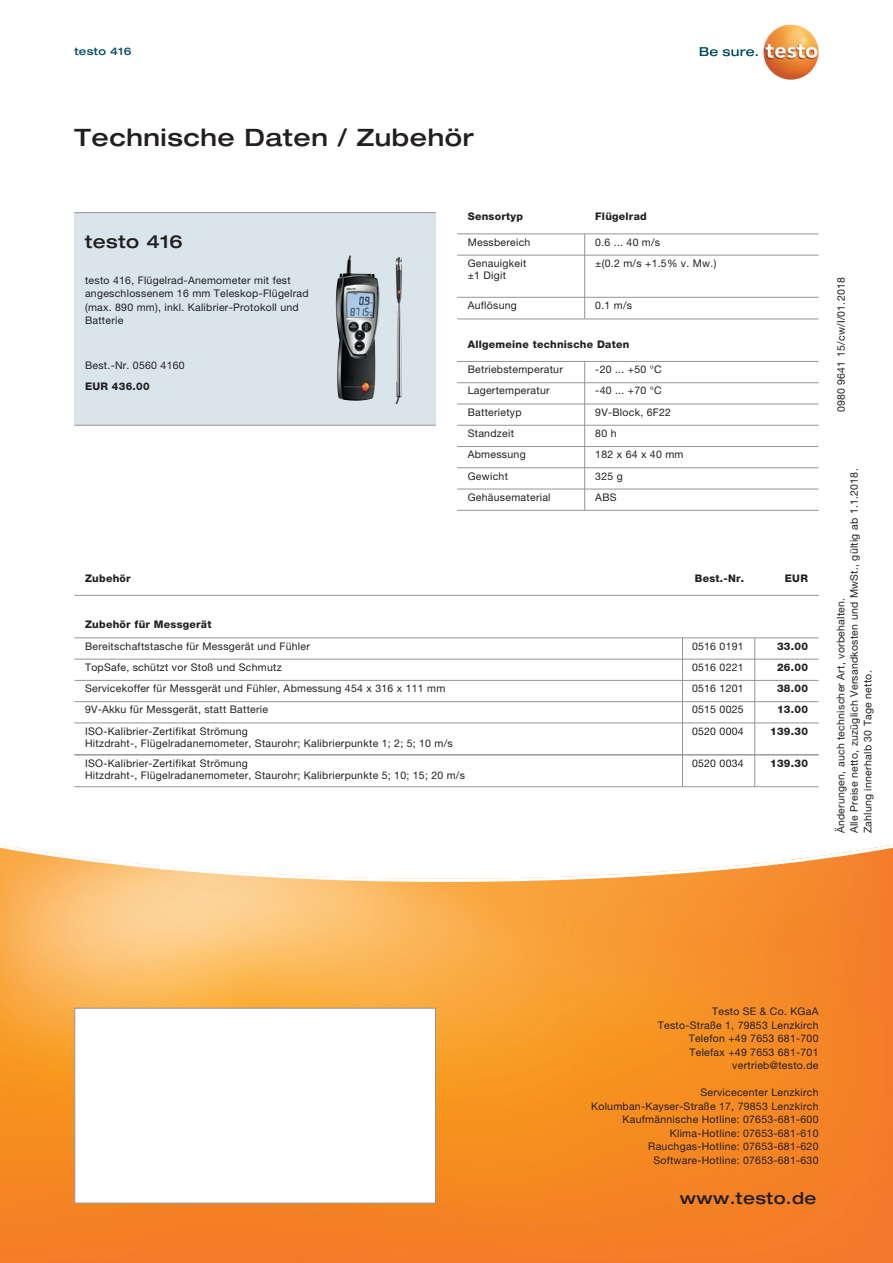
<style>
.page{position:relative;width:893px;height:1263px;background:#fff}
.page>*{position:absolute;margin:0;border:0;box-sizing:border-box;transform-origin:0 0}
.t1{font:500 expanded 24px "Helvetica Neue LTW1 G";letter-spacing:.025em;color:#231f20}
.t2{font:500 expanded 18px "Helvetica Neue LTW1 G";letter-spacing:.025em;color:#231f20}
.t3{font:500 expanded 16.5px "Helvetica Neue LTW1 G";letter-spacing:.025em;color:#231f20}
.t4{font:10.5px/13.5px "Helvetica Neue LTW1 G";letter-spacing:.025em;color:#231f20}
.t5{font:800 10.5px/21.3px "Helvetica Neue LTW1 G";letter-spacing:.025em;color:#231f20;text-align:right}
.t6{font:500 expanded 10.5px "Helvetica Neue LTW1 G";letter-spacing:.025em;color:#074f64}
.s1{color:#ee1d23}
</style>
<div class="page">
<svg style="left:0;top:844px;width:893px;height:419px;background:#f79e46"></svg>
<div style="left:74px;top:213px;width:362px;height:212px;background:#d9e5eb"></div>
<hr style="left:74px;top:212px;width:362px;height:1px;background:#939598">
<hr style="left:74px;top:425px;width:362px;height:1px;background:#939598">
<img style="left:395px;top:257px;width:7px;height:147px">
<img style="left:336px;top:256px;width:44px;height:145px">
<svg style="left:700px;top:47px;width:58px;height:9px"></svg>
<img style="left:763px;top:24px;width:56px;height:56px;border-radius:28px">
<div style="left:74px;top:1008px;width:362px;height:195px;background:#fff;border:1px solid #939598"></div>
<hr style="left:457px;top:361px;width:362px;height:1px;background:#939598">
<hr style="left:457px;top:382px;width:362px;height:1px;background:#939598">
<hr style="left:457px;top:404px;width:362px;height:1px;background:#939598">
<hr style="left:457px;top:425px;width:362px;height:1px;background:#939598">
<hr style="left:457px;top:446px;width:362px;height:1px;background:#939598">
<hr style="left:457px;top:467px;width:362px;height:1px;background:#939598">
<hr style="left:457px;top:489px;width:362px;height:1px;background:#939598">
<hr style="left:457px;top:510px;width:362px;height:1px;background:#939598">
<hr style="left:584px;top:361px;width:1px;height:149px;background:#939598">
<hr style="left:74px;top:637px;width:745px;height:1px;background:#939598">
<hr style="left:74px;top:659px;width:745px;height:1px;background:#939598">
<hr style="left:74px;top:680px;width:745px;height:1px;background:#939598">
<hr style="left:74px;top:701px;width:745px;height:1px;background:#939598">
<svg style="left:682px;top:638px;width:1px;height:84px"></svg>
<svg style="left:754px;top:638px;width:1px;height:84px"></svg>
<hr style="left:74px;top:722px;width:745px;height:1px;background:#939598">
<hr style="left:682px;top:723px;width:1px;height:32px;background:#939598">
<hr style="left:754px;top:723px;width:1px;height:32px;background:#939598">
<hr style="left:74px;top:754px;width:745px;height:1px;background:#939598">
<hr style="left:74px;top:786px;width:745px;height:1px;background:#939598">
<hr style="left:682px;top:755px;width:1px;height:32px;background:#939598">
<hr style="left:754px;top:755px;width:1px;height:32px;background:#939598">
<hr style="left:457px;top:233px;width:362px;height:1px;background:#939598">
<hr style="left:584px;top:234px;width:1px;height:85px;background:#939598">
<hr style="left:457px;top:255px;width:362px;height:1px;background:#939598">
<hr style="left:457px;top:297px;width:362px;height:1px;background:#939598">
<hr style="left:457px;top:319px;width:362px;height:1px;background:#939598">
<hr style="left:74px;top:595px;width:745px;height:1px;background:#939598">
<p class="t6" style="left:74px;top:44px;width:59px">testo 416</p>
<h1 class="t1" style="left:74px;top:122px;width:401px">Technische Daten / Zubehör</h1>
<h2 class="t2" style="left:85px;top:230px;width:99px">testo 416</h2>
<p class="t4" style="left:85px;top:273px;width:225px">testo 416, Flügelrad-Anemometer mit fest angeschlossenem 16 mm Teleskop-Flügelrad (max. 890 mm), inkl. Kalibrier-Protokoll und Batterie</p>
<p class="t4" style="left:85px;top:358px;width:101px">Best.-Nr. 0560 4160</p>
<p class="t5" style="left:85px;top:376px;width:66px">EUR 436.00</p>
<p class="t5" style="left:468px;top:206px;width:57px">Sensortyp</p>
<p class="t5" style="left:595px;top:206px;width:53px">Flügelrad</p>
<p class="t4" style="left:468px;top:231px;width:64px;line-height:21.3px">Messbereich<br>Genauigkeit</p>
<p class="t4" style="left:468px;top:268px;width:40px">±1 Digit</p>
<p class="t4" style="left:468px;top:298px;width:51px">Auflösung</p>
<p class="t4" style="left:595px;top:231px;width:123px;line-height:21.3px">0.6 ... 40 m/s<br>±(0.2 m/s +1.5% v. Mw.)</p>
<p class="t4" style="left:595px;top:298px;width:38px">0.1 m/s</p>
<p class="t5" style="left:468px;top:333px;width:163px">Allgemeine technische Daten</p>
<p class="t4" style="left:468px;top:363px;width:97px">Betriebstemperatur</p>
<p class="t4" style="left:595px;top:363px;width:68px">-20 ... +50 °C</p>
<p class="t4" style="left:468px;top:384px;width:83px">Lagertemperatur</p>
<p class="t4" style="left:595px;top:384px;width:68px">-40 ... +70 °C</p>
<p class="t4" style="left:468px;top:405px;width:55px">Batterietyp</p>
<p class="t4" style="left:595px;top:405px;width:77px">9V-Block, 6F22</p>
<p class="t4" style="left:468px;top:426px;width:48px">Standzeit</p>
<p class="t4" style="left:595px;top:426px;width:23px">80 h</p>
<p class="t4" style="left:468px;top:448px;width:59px">Abmessung</p>
<p class="t4" style="left:595px;top:448px;width:90px">182 x 64 x 40 mm</p>
<p class="t4" style="left:468px;top:469px;width:42px">Gewicht</p>
<p class="t4" style="left:595px;top:469px;width:29px">325 g</p>
<p class="t4" style="left:468px;top:490px;width:84px">Gehäusematerial</p>
<p class="t4" style="left:595px;top:490px;width:23px">ABS</p>
<p class="t5" style="left:85px;top:567px;width:47px">Zubehör</p>
<p class="t5" style="left:695px;top:567px;width:51px">Best.-Nr.</p>
<p class="t5" style="left:85px;top:614px;width:128px">Zubehör für Messgerät</p>
<p class="t4" style="left:85px;top:639px;width:226px">Bereitschaftstasche für Messgerät und Fühler</p>
<p class="t4" style="left:692px;top:639px;width:53px">0516 0191</p>
<p class="t4" style="left:85px;top:660px;width:198px">TopSafe, schützt vor Stoß und Schmutz</p>
<p class="t4" style="left:692px;top:660px;width:53px">0516 0221</p>
<p class="t4" style="left:85px;top:703px;width:185px">9V-Akku für Messgerät, statt Batterie</p>
<p class="t4" style="left:692px;top:703px;width:53px">0515 0025</p>
<p class="t4" style="left:85px;top:724px;width:164px">ISO-Kalibrier-Zertifikat Strömung</p>
<p class="t4" style="left:692px;top:724px;width:53px">0520 0004</p>
<p class="t4" style="left:85px;top:733px;width:369px;line-height:20px">Hitzdraht-, Flügelradanemometer, Staurohr; Kalibrierpunkte 1; 2; 5; 10 m/s<br>ISO-Kalibrier-Zertifikat Strömung</p>
<p class="t4" style="left:85px;top:682px;width:362px">Servicekoffer für Messgerät und Fühler, Abmessung 454 x 316 x 111 mm</p>
<p class="t4" style="left:692px;top:682px;width:53px">0516 1201</p>
<p class="t4" style="left:692px;top:756px;width:53px">0520 0034</p>
<p class="t4" style="left:85px;top:768px;width:381px">Hitzdraht-, Flügelradanemometer, Staurohr; Kalibrierpunkte 5; 10; 15; 20 m/s</p>
<p class="t5" style="left:785px;top:567px;width:25px">EUR</p>
<p class="t5" style="left:777px;top:635px;width:32px">33.00</p>
<p class="t5" style="left:770px;top:656px;width:39px">26.00<br>38.00<br>13.00<br>139.30</p>
<p class="t5" style="left:770px;top:752px;width:39px">139.30</p>
<p class="t4" style="left:834px;top:385px;width:111px;rotate:-90deg"><span class="s1">XXX</span>3 15/cw/I/01.2018</p>
<p class="t4" style="left:834px;top:412px;width:137px;rotate:-90deg">0980 9641 15/cw/I/01.2018</p>
<p class="t4" style="left:834px;top:367px;width:76px;rotate:-90deg">4/cw I/01.2018</p>
<p class="t4" style="left:834px;top:412px;width:7px;rotate:-90deg">1</p>
<p class="t4" style="left:847px;top:833px;width:366px;rotate:-90deg">Alle Preise netto, zuzüglich Versandkosten und MwSt., gültig ab 1.1.2018.<br>Zahlung innerhalb 30 Tage netto.</p>
<p class="t4" style="left:834px;top:833px;width:237px;rotate:-90deg">Änderungen, auch technischer Art, vorbehalten.</p>
<p class="t4" style="left:658px;top:1005px;width:162px;text-align:right">Testo SE &amp; Co. KGaA<br>Testo-Straße 1, 79853 Lenzkirch<br>Telefon +49 7653 681-700<br>Telefax +49 7653 681-701 vertrieb@testo.de</p>
<p class="t4" style="left:591px;top:1086px;width:229px;text-align:right">Servicecenter Lenzkirch Kolumban-Kayser-Straße 17, 79853 Lenzkirch Kaufmännische Hotline: 07653-681-600<br>Klima-Hotline: 07653-681-610<br>Rauchgas-Hotline: 07653-681-620<br>Software-Hotline: 07653-681-630</p>
<h3 class="t3" style="left:680px;top:1187px;width:138px">www.testo.de</h3>
</div>
